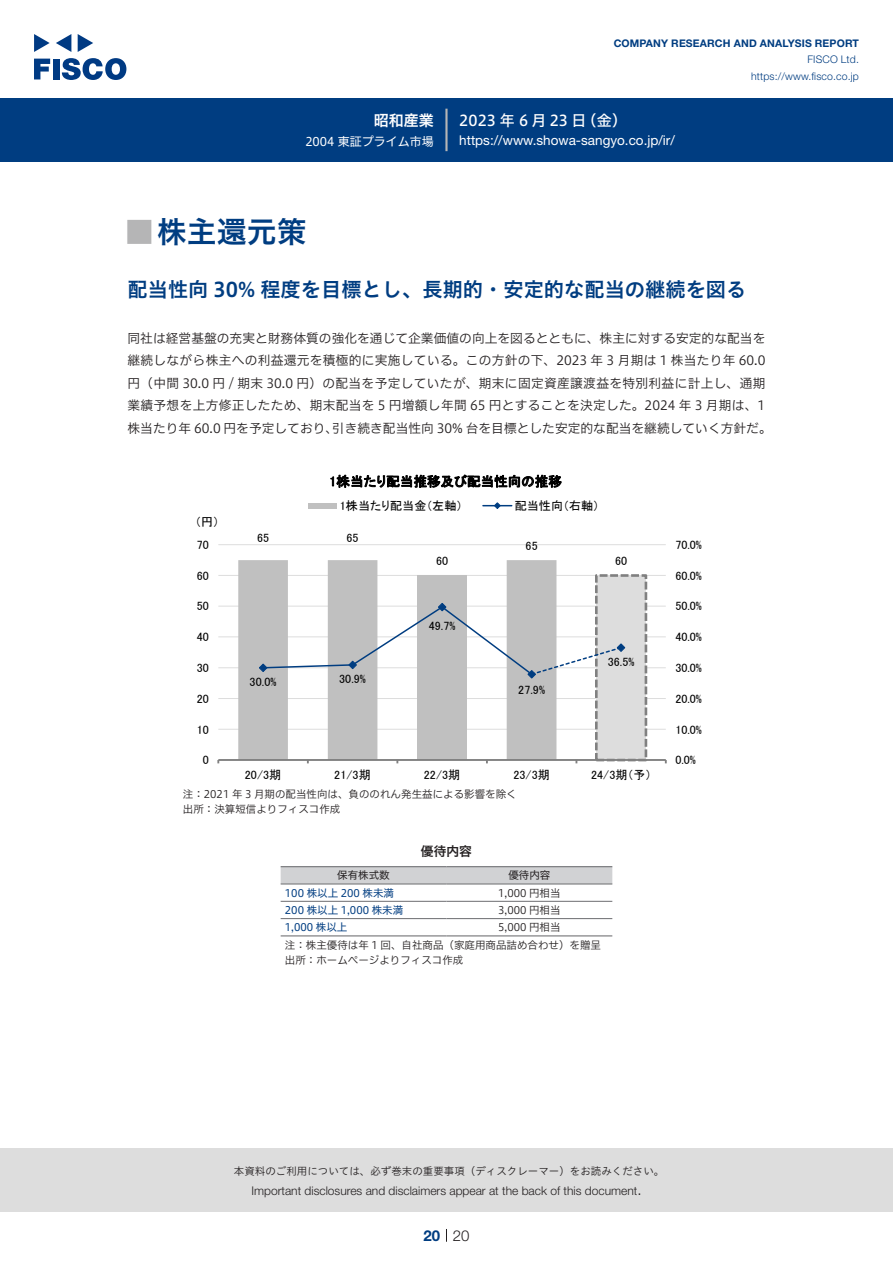
<style>
.page{position:relative;width:893px;height:1263px;background:#fff}
.page>*{position:absolute;margin:0;border:0;box-sizing:border-box;transform-origin:0 0}
.t1{font:30px "Hiragino UD Sans Std N W6";color:#003d81}
.t2{font:24px "Hiragino UD Sans Std N W6";color:#b5b5b6}
.t3{font:20.25px "Hiragino UD Sans Std W6";color:#003d81}
.t4{font:15px "Hiragino UD Sans F Std N W5";letter-spacing:.21em;color:#fff}
.t5{font:15px "Hiragino UD Sans F Std N W6";color:#fff}
.t6{font:300 15px "Helvetica Neue LT Std";color:#231f20}
.t7{font:700 15px "Helvetica Neue LT Std";color:#003d81}
.t8{font:13.5px "Helvetica Neue LT Std";color:#fff}
.t9{font:13.5px "MS P Gothic";color:#000}
.t10{font:12.75px "Hiragino UD Sans F Std N W3";letter-spacing:.01em;color:#231f20}
.t11{font:12.75px "Hiragino UD Sans F Std N W6";color:#231f20}
.t12{font:12.15px "MS P Gothic";color:#000}
.t13{font:12px "MS P Gothic";letter-spacing:.005em;color:#000}
.t14{font:300 12px "Helvetica Neue LT Std";color:#231f20}
.t15{font:12px "Hiragino UD Sans F Std N W4";color:#fff}
.t16{font:10.5px/15px "Hiragino UD Sans F Std N W3";color:#231f20}
.t17{font:10.5px "Hiragino UD Sans Std W3";color:#231f20}
.t18{font:10.5px "Hiragino UD Sans F Std N W4";color:#003d81}
.t19{font:700 10.5px "Helvetica Neue LT Std";letter-spacing:.015em;color:#003d81}
.t20{font:300 10.5px/16.5px "Helvetica Neue LT Std";letter-spacing:.015em;color:#003d81;text-align:right}
.t21{font:10.5px "Hiragino UD Sans F Std N W4";color:#231f20}
</style>
<div class="page">
<div style="left:0;top:1148px;width:893px;height:64px;background:#ddd"></div>
<svg style="left:34px;top:59px;width:16px;height:20px"></svg>
<div style="left:53px;top:59px;width:6px;height:20px;background:#003a83"></div>
<svg style="left:62px;top:58px;width:64px;height:22px"></svg>
<svg style="left:34px;top:34px;width:16px;height:18px"></svg>
<svg style="left:78px;top:34px;width:15px;height:18px"></svg>
<svg style="left:56px;top:34px;width:15px;height:18px"></svg>
<div style="left:0;top:98px;width:893px;height:64px;background:#003d81"></div>
<hr style="left:445px;top:109px;width:3px;height:42px;background:#b5b5b6">
<svg style="left:446px;top:1229px;width:1px;height:13px"></svg>
<hr style="left:218px;top:729px;width:448px;height:1px;background:#ddd">
<hr style="left:218px;top:698px;width:448px;height:1px;background:#ddd">
<hr style="left:218px;top:667px;width:448px;height:1px;background:#ddd">
<hr style="left:218px;top:636px;width:448px;height:1px;background:#ddd">
<hr style="left:218px;top:606px;width:448px;height:1px;background:#ddd">
<hr style="left:218px;top:575px;width:448px;height:1px;background:#ddd">
<hr style="left:218px;top:544px;width:448px;height:1px;background:#ddd">
<div style="left:596px;top:575px;width:50px;height:185px;background:#ddd"></div>
<div style="left:595px;top:574px;width:52px;height:187px;border:3px dashed #808080"></div>
<svg style="left:238px;top:560px;width:318px;height:199px;fill:#c0c0c0"></svg>
<hr style="left:218px;top:759px;width:448px;height:2px;background:#808080">
<svg style="left:258px;top:602px;width:368px;height:77px"></svg>
<div style="left:308px;top:503px;width:29px;height:5px;background:#c0c0c0"></div>
<svg style="left:483px;top:502px;width:29px;height:7px"></svg>
<svg style="left:281px;top:867px;width:331px;height:17px"></svg>
<hr style="left:281px;top:884px;width:165px;height:1px;background:#6c6d70">
<hr style="left:446px;top:884px;width:166px;height:1px;background:#6c6d70">
<hr style="left:281px;top:901px;width:165px;height:1px;background:#6c6d70">
<hr style="left:446px;top:901px;width:166px;height:1px;background:#6c6d70">
<hr style="left:281px;top:918px;width:165px;height:1px;background:#6c6d70">
<hr style="left:446px;top:918px;width:166px;height:1px;background:#6c6d70">
<hr style="left:281px;top:866px;width:165px;height:1px;background:#6c6d70">
<hr style="left:446px;top:866px;width:166px;height:1px;background:#6c6d70">
<hr style="left:281px;top:935px;width:165px;height:1px;background:#6c6d70">
<hr style="left:446px;top:935px;width:166px;height:1px;background:#6c6d70">
<p class="t5" style="left:374px;top:109px;width:62px">昭和産業</p>
<p class="t15" style="left:305px;top:132px;width:130px">2004 東証プライム市場</p>
<p class="t19" style="left:614px;top:37px;width:247px">COMPANY RESEARCH AND ANALYSIS REPORT</p>
<p class="t20" style="left:751px;top:51px;width:109px">FISCO Ltd. https://www.fisco.co j p.</p>
<p class="t4" style="left:582px;top:109px;width:47px">（金(</p>
<p class="t4" style="left:459px;top:109px;width:129px">2023年6月23日</p>
<p class="t8" style="left:459px;top:132px;width:217px">https://www.showa-sangyo. c o j p. /i r/</p>
<h1 class="t1" style="left:157px;top:209px;width:151px">株主還元策</h1>
<h2 class="t2" style="left:128px;top:213px;width:25px">█</h2>
<h3 class="t3" style="left:128px;top:274px;width:620px">配当性向 30% 程度を目標とし、長期的・安定的な配当の継続を図る</h3>
<p class="t10" style="left:128px;top:328px;width:639px">同社は経営基盤の充実と財務体質の強化を通じて企業価値の向上を図るとともに、株主に対する安定的な配当を</p>
<p class="t10" style="left:128px;top:351px;width:639px">継続しながら株主への利益還元を積極的に実施している。この方針の下、2023 年 3 月期は 1 株当たり年 60.0</p>
<p class="t10" style="left:128px;top:373px;width:639px">円（中間 30.0 円 / 期末 30.0 円）の配当を予定していたが、期末に固定資産譲渡益を特別利益に計上し、通期</p>
<p class="t10" style="left:128px;top:396px;width:639px">業績予想を上方修正したため、期末配当を 5 円増額し年間 65 円とすることを決定した。2024 年 3 月期は、1</p>
<p class="t10" style="left:332px;top:418px;width:441px">引き続き配当性向 30% 台を目標とした安定的な配当を継続していく方針だ。</p>
<p class="t10" style="left:128px;top:418px;width:212px">株当たり年 60.0 円を予定しており、</p>
<p class="t13" style="left:195px;top:515px;width:26px">円（ (</p>
<p class="t13" style="left:197px;top:539px;width:13px">70</p>
<p class="t13" style="left:197px;top:569px;width:13px">60</p>
<p class="t13" style="left:197px;top:600px;width:13px">50</p>
<p class="t12" style="left:197px;top:631px;width:13px">40</p>
<p class="t13" style="left:197px;top:662px;width:13px">30</p>
<p class="t13" style="left:197px;top:692px;width:13px">20</p>
<p class="t13" style="left:197px;top:723px;width:13px">10</p>
<p class="t13" style="left:203px;top:754px;width:8px">0</p>
<p class="t13" style="left:257px;top:532px;width:14px">65</p>
<p class="t13" style="left:250px;top:675px;width:28px">30.0%</p>
<p class="t13" style="left:245px;top:769px;width:38px">20/3期</p>
<p class="t9" style="left:329px;top:475px;width:234px">1株当たり配当推移及び配当性向の推移</p>
<p class="t12" style="left:515px;top:499px;width:86px">配当性向（右軸(</p>
<p class="t12" style="left:340px;top:499px;width:124px">1株当たり配当金（左軸）</p>
<p class="t13" style="left:347px;top:532px;width:14px">65</p>
<p class="t13" style="left:339px;top:673px;width:28px">30.9%</p>
<p class="t13" style="left:334px;top:769px;width:38px">21/3期</p>
<p class="t13" style="left:436px;top:555px;width:14px">60</p>
<p class="t13" style="left:429px;top:619px;width:28px">49.7%</p>
<p class="t13" style="left:424px;top:769px;width:38px">22/3期</p>
<p class="t13" style="left:526px;top:539px;width:14px">65</p>
<p class="t13" style="left:518px;top:683px;width:28px">27.9%</p>
<p class="t13" style="left:513px;top:769px;width:38px">23/3期</p>
<p class="t13" style="left:615px;top:555px;width:14px">60</p>
<p class="t13" style="left:608px;top:655px;width:28px">36.5%</p>
<p class="t13" style="left:591px;top:769px;width:62px">24/3期予（ (</p>
<p class="t16" style="left:183px;top:786px;width:335px">注：2021 年 3 月期の配当性向は、負ののれん発生益による影響を除く出所：決算短信よりフィスコ作成</p>
<p class="t11" style="left:421px;top:841px;width:52px">優待内容</p>
<p class="t21" style="left:508px;top:867px;width:43px">優待内容</p>
<p class="t21" style="left:337px;top:867px;width:54px">保有株式数</p>
<p class="t18" style="left:285px;top:885px;width:111px">100 株以上 200 株未満</p>
<p class="t18" style="left:285px;top:902px;width:120px">200 株以上 1,000 株未満</p>
<p class="t16" style="left:498px;top:884px;width:64px">1,000 円相当</p>
<p class="t16" style="left:498px;top:902px;width:64px">3,000 円相当</p>
<p class="t18" style="left:285px;top:919px;width:64px">1,000 株以上</p>
<p class="t16" style="left:285px;top:936px;width:318px">注：株主優待は年 1 回、自社商品（家庭用商品詰め合わせ）を贈呈出所：ホームページよりフィスコ作成</p>
<p class="t16" style="left:498px;top:919px;width:64px">5,000 円相当</p>
<p class="t13" style="left:675px;top:539px;width:28px">70.0%</p>
<p class="t13" style="left:675px;top:569px;width:28px">60.0%</p>
<p class="t13" style="left:675px;top:600px;width:28px">50.0%</p>
<p class="t12" style="left:675px;top:631px;width:28px">40.0%</p>
<p class="t13" style="left:675px;top:662px;width:28px">30.0%</p>
<p class="t13" style="left:675px;top:692px;width:28px">20.0%</p>
<p class="t13" style="left:675px;top:723px;width:28px">10.0%</p>
<p class="t13" style="left:675px;top:754px;width:22px">0.0%</p>
<p class="t17" style="left:234px;top:1163px;width:432px">本資料のご利用については、必ず巻末の重要事項（ディスクレーマー）をお読みください。</p>
<p class="t6" style="left:637px;top:1180px;width:6px">.</p>
<p class="t14" style="left:251px;top:1183px;width:387px">Important disclosures and disclaimers appear at the back of this document</p>
<p class="t7" style="left:423px;top:1226px;width:18px">20</p>
<p class="t6" style="left:453px;top:1226px;width:18px">20</p>
</div>
